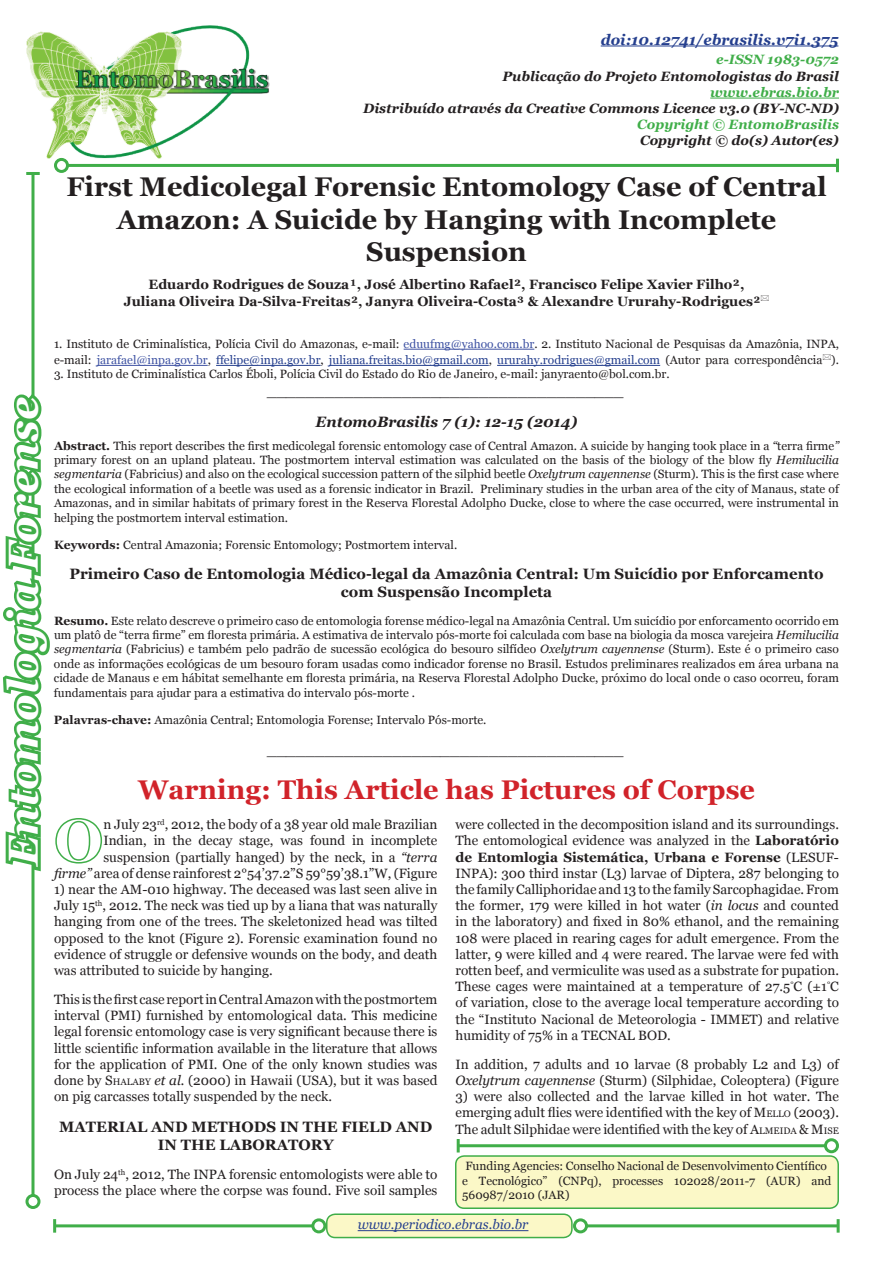
<style>
.page{position:relative;width:893px;height:1263px;background:#fff}
.page>*{position:absolute;margin:0;border:0;box-sizing:border-box;transform-origin:0 0}
.t1{font:italic 700 42px "Georgia";color:#fff}
.t2{font:700 27px/32.4px "Georgia";color:#231f20;text-align:center}
.t3{font:700 27px "Georgia";color:#d1232a}
.t4{font:700 15px/18px "Georgia";color:#231f20;text-align:center}
.t5{font:italic 15px "Georgia";color:#231f20}
.t6{font:italic 700 15px "Georgia";color:#253f8e}
.t7{font:italic 700 15px "Georgia";color:#231f20}
.t8{font:13.5px/16.2px "Georgia";color:#231f20;text-align:justify}
.t9{font:700 13.5px/16.2px "Georgia";color:#231f20}
.t10{font:italic 700 13.5px "Georgia";color:#231f20}
.t11{font:italic 700 13.5px "Georgia";color:#40ae49}
.t12{font:italic 13.5px "Georgia";color:#253f8e}
.t13{font:12px/14.4px "Georgia";color:#231f20}
.s1{color:#3f53a3}
.s2{color:#253f8e}
.s3{font-weight:700}
.s4{font-style:italic}
.s5{font-style:inherit}
.s6{font-size:9.45px}
</style>
<div class="page">
<div style="left:327px;top:1214px;width:245px;height:23px;background:#fbf8c7;border-radius:9px"></div>
<hr style="left:358px;top:1230px;width:170px;height:1px;background:#253f8e">
<div style="left:326px;top:1213px;width:247px;height:25px;border:2px solid #40ae49;border-radius:9px"></div>
<img style="left:27px;top:26px;width:243px;height:132px">
<hr style="left:710px;top:98px;width:129px;height:1px;background:#40ae49">
<hr style="left:32px;top:173px;width:2px;height:1022px;background:#40ae49">
<div style="left:26px;top:1194px;width:14px;height:15px;border:3px solid #40ae49;border-radius:50%"></div>
<hr style="left:26px;top:172px;width:14px;height:3px;background:#40ae49">
<hr style="left:67px;top:164px;width:770px;height:3px;background:#40ae49">
<svg style="left:836px;top:159px;width:3px;height:13px"></svg>
<div style="left:54px;top:158px;width:15px;height:15px;border:3px solid #40ae49;border-radius:50%"></div>
<hr style="left:55px;top:1224px;width:258px;height:3px;background:#40ae49">
<div style="left:311px;top:1218px;width:15px;height:15px;border:3px solid #40ae49;border-radius:50%"></div>
<svg style="left:53px;top:1219px;width:3px;height:13px"></svg>
<hr style="left:586px;top:1224px;width:252px;height:3px;background:#40ae49">
<div style="left:573px;top:1218px;width:15px;height:15px;border:3px solid #40ae49;border-radius:50%"></div>
<svg style="left:837px;top:1219px;width:3px;height:13px"></svg>
<hr style="left:404px;top:349px;width:130px;height:1px;background:#3f53a3">
<hr style="left:97px;top:365px;width:111px;height:1px;background:#3f53a3">
<hr style="left:216px;top:365px;width:105px;height:1px;background:#253f8e">
<hr style="left:329px;top:365px;width:160px;height:1px;background:#253f8e">
<hr style="left:497px;top:365px;width:163px;height:1px;background:#253f8e">
<svg style="left:3px;top:390px;width:100px;height:485px"></svg>
<div style="left:456px;top:1156px;width:382px;height:52px;background:#fbf8c7;border-radius:9px"></div>
<div style="left:455px;top:1155px;width:384px;height:54px;border:2px solid #40ae49;border-radius:9px"></div>
<hr style="left:601px;top:46px;width:237px;height:1px;background:#253f8e">
<hr style="left:458px;top:1144px;width:367px;height:3px;background:#40ae49">
<div style="left:824px;top:1138px;width:15px;height:15px;border:3px solid #40ae49;border-radius:50%"></div>
<svg style="left:457px;top:1139px;width:3px;height:13px"></svg>
<p class="t6" style="left:601px;top:30px;width:239px">doi:10.12741/ebrasilis.v7i1.375</p>
<p class="t11" style="left:716px;top:51px;width:124px">e-ISSN 1983-0572</p>
<p class="t10" style="left:503px;top:67px;width:338px">Publicação do Projeto Entomologistas do Brasil</p>
<p class="t11" style="left:710px;top:83px;width:130px">www.ebras.bio.br</p>
<p class="t10" style="left:363px;top:100px;width:477px">Distribuído através da Creative Commons Licence v3.0 (BY-NC-ND)</p>
<p class="t11" style="left:637px;top:116px;width:203px">Copyright © EntomoBrasilis</p>
<p class="t10" style="left:640px;top:132px;width:200px">Copyright © do(s) Autor(es)</p>
<h2 class="t2" style="left:66px;top:171px;width:762px">First Medicolegal Forensic Entomology Case of Central<br>Amazon: A Suicide by Hanging with Incomplete<br>Suspension</h2>
<p class="t9" style="left:124px;top:277px;width:638px;text-indent:25px">Eduardo Rodrigues de Souza¹, José Albertino Rafael², Francisco Felipe Xavier Filho²,<br>Juliana Oliveira Da-Silva-Freitas², Janyra Oliveira-Costa³ &amp; Alexandre Ururahy-Rodrigues²</p>
<p class="t13" style="left:54px;top:336px;width:786px;line-height:16.2px">1. Instituto de Criminalística, Polícia Civil do Amazonas, e-mail: <span class="s1">eduufmg@yahoo.com.br</span>. 2. Instituto Nacional de Pesquisas da Amazônia, INPA, e-mail: <span class="s1">jarafael@inpa.gov.br</span>, <span class="s2">ffelipe@inpa.gov.br</span>, <span class="s2">juliana.freitas.bio@gmail.com</span>, <span class="s2">ururahy.rodrigues@gmail.com</span> (Autor para correspondência ).</p>
<p class="t13" style="left:54px;top:367px;width:617px">3. Instituto de Criminalística Carlos Éboli, Polícia Civil do Estado do Rio de Janeiro, e-mail: janyraento@bol.com.br.</p>
<p class="t5" style="left:268px;top:381px;width:358px">_____________________________________</p>
<p class="t7" style="left:316px;top:412px;width:263px">EntomoBrasilis 7 (1): 12-15 (2014)</p>
<h1 class="t1" style="left:-4px;top:866px;width:471px;rotate:-90deg">Entomologia Forense</h1>
<p class="t13" style="left:54px;top:438px;width:786px;text-align:justify"><span class="s3">Abstract.</span> This report describes the first medicolegal forensic entomology case of Central Amazon. A suicide by hanging took place in a <span class="s4">“</span>terra firme<span class="s4">” </span>primary forest on an upland plateau. The postmortem interval estimation was calculated on the basis of the biology of the blow fly <span class="s4">Hemilucilia segmentaria</span> (Fabricius) and also on the ecological succession pattern of the silphid beetle <span class="s4">Oxelytrum cayennense</span> (Sturm). This is the first case where the ecological information of a beetle was used as a forensic indicator in Brazil. Preliminary studies in the urban area of the city of Manaus, state of Amazonas, and in similar habitats of primary forest in the Reserva Florestal Adolpho Ducke, close to where the case occurred, were instrumental in helping the postmortem interval estimation.</p>
<p class="t13" style="left:54px;top:538px;width:405px"><span class="s3">Keywords:</span> Central Amazonia; Forensic Entomology; Postmortem interval.</p>
<p class="t4" style="left:70px;top:565px;width:755px">Primeiro Caso de Entomologia Médico-legal da Amazônia Central: Um Suicídio por Enforcamento com Suspensão Incompleta</p>
<p class="t13" style="left:54px;top:613px;width:786px;text-align:justify"><span class="s3">Resumo.</span> Este relato descreve o primeiro caso de entomologia forense médico-legal na Amazônia Central. Um suicídio por enforcamento ocorrido em um platô de “terra firme” em floresta primária. A estimativa de intervalo pós-morte foi calculada com base na biologia da mosca varejeira <span class="s4">Hemilucilia segmentaria</span> (Fabricius) e também pelo padrão de sucessão ecológica do besouro silfídeo <span class="s4">Oxelytrum cayennense</span> (Sturm). Este é o primeiro caso onde as informações ecológicas de um besouro foram usadas como indicador forense no Brasil. Estudos preliminares realizados em área urbana na cidade de Manaus e em hábitat semelhante em floresta primária, na Reserva Florestal Adolpho Ducke, próximo do local onde o caso ocorreu, foram fundamentais para ajudar para a estimativa do intervalo pós-morte .</p>
<p class="t13" style="left:54px;top:713px;width:434px"><span class="s3">Palavras-chave:</span> Amazônia Central; Entomologia Forense; Intervalo Pós-morte.</p>
<p class="t5" style="left:268px;top:740px;width:358px">_____________________________________</p>
<h2 class="t3" style="left:138px;top:772px;width:618px">Warning: This Article has Pictures of Corpse</h2>
<p class="t8" style="left:54px;top:817px;width:385px;text-align:right">n July 23<sup>rd</sup>, 2012, the body of a 38 year old male Brazilian<br>Indian, in the decay stage, was found in incomplete suspension (partially hanged) by the neck, in a <span class="s4">“terra<br>firme”</span> area of dense rainforest 2°54’37.2”S 59°59’38.1”W, (Figure</p>
<p class="t8" style="left:54px;top:881px;width:385px">1) near the AM-010 highway. The deceased was last seen alive in July 15<sup>th</sup>, 2012. The neck was tied up by a liana that was naturally hanging from one of the trees. The skeletonized head was tilted opposed to the knot (Figure 2). Forensic examination found no evidence of struggle or defensive wounds on the body, and death was attributed to suicide by hanging.</p>
<p class="t8" style="left:54px;top:991px;width:385px">This is the first case report in Central Amazon with the postmortem interval (PMI) furnished by entomological data. This medicine legal forensic entomology case is very significant because there is little scientific information available in the literature that allows for the application of PMI. One of the only known studies was done by <span class="s5">S</span><span class="s6">HALABY</span> <span class="s4">et al.</span> (2000) in Hawaii (USA), but it was based on pig carcasses totally suspended by the neck.</p>
<p class="t4" style="left:59px;top:1118px;width:374px">MATERIAL AND METHODS IN THE FIELD AND<br>IN THE LABORATORY</p>
<p class="t8" style="left:54px;top:1166px;width:385px">On July 24<sup>th</sup>, 2012, The INPA forensic entomologists were able to process the place where the corpse was found. Five soil samples</p>
<p class="t8" style="left:455px;top:817px;width:385px">were collected in the decomposition island and its surroundings.<br>The entomological evidence was analyzed in the <span class="s3">Laboratório de Entomlogia Sistemática, Urbana e Forense</span> (LESUF-INPA): 300 third instar (L3) larvae of Diptera, 287 belonging to the family Calliphoridae and 13 to the family Sarcophagidae. From the former, 179 were killed in hot water (<span class="s4">in locus</span> and counted in the laboratory) and fixed in 80% ethanol, and the remaining 108 were placed in rearing cages for adult emergence. From the latter, 9 were killed and 4 were reared. The larvae were fed with rotten beef, and vermiculite was used as a substrate for pupation.<br>These cages were maintained at a temperature of 27.5<sup>°</sup>C (±1<sup>°</sup>C of variation, close to the average local temperature according to the “Instituto Nacional de Meteorologia - IMMET) and relative humidity of 75% in a TECNAL BOD.</p>
<p class="t8" style="left:455px;top:1056px;width:385px">In addition, 7 adults and 10 larvae (8 probably L2 and L3) of<br><span class="s4">Oxelytrum cayennense</span> (Sturm) (Silphidae, Coleoptera) (Figure</p>
<p class="t8" style="left:455px;top:1089px;width:385px">3) were also collected and the larvae killed in hot water. The emerging adult flies were identified with the key of <span class="s5">M</span><span class="s6">ELLO</span> <span class="s5">(2003)</span>.<br>The adult Silphidae were identified with the key of <span class="s5">A</span><span class="s6">LMEIDA</span> <span class="s5">&amp; M</span><span class="s6">ISE</span></p>
<p class="t13" style="left:462px;top:1159px;width:371px">Funding Agencies: Conselho Nacional de Desenvolvimento Científico e Tecnológico” (CNPq), processes 102028/2011-7 (AUR) and<br>560987/2010 (JAR)</p>
<p class="t12" style="left:358px;top:1216px;width:172px">www.periodico.ebras.bio.br</p>
</div>
